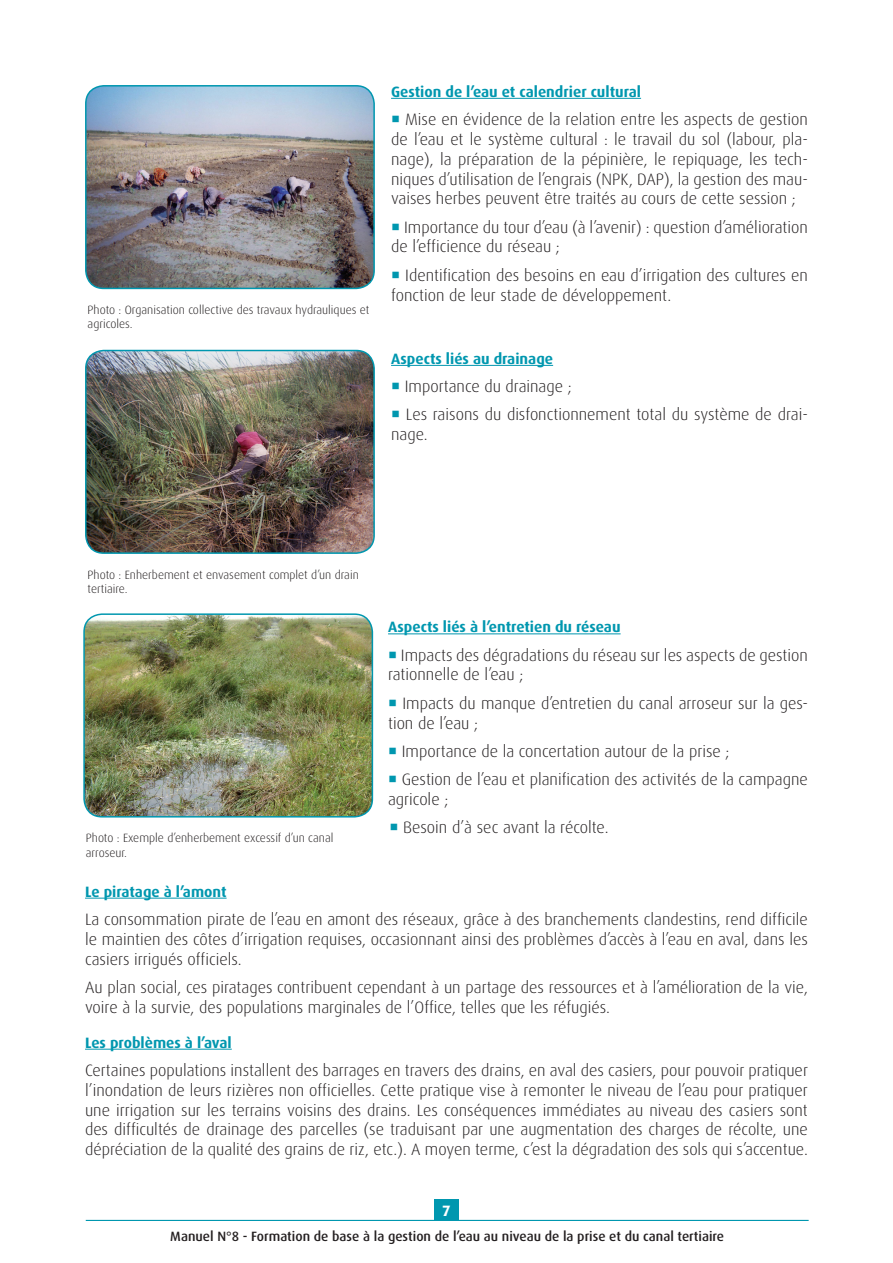
<style>
.page{position:relative;width:893px;height:1263px;background:#fff}
.page>*{position:absolute;margin:0;border:0;box-sizing:border-box;transform-origin:0 0}
.t1{font:300 16.5px/19.8px "Dax";color:#231f20}
.t2{font:700 15px "Dax";color:#0097af}
.t3{font:700 15px "Dax";color:#fff}
.t4{font:500 13.5px "Dax";color:#231f20}
.t5{font:300 12px/14.4px "Dax";color:#231f20}
.s1{color:#0097af}
</style>
<div class="page">
<hr style="left:391px;top:98px;width:250px;height:1px;background:#0097af">
<hr style="left:391px;top:365px;width:162px;height:1px;background:#0097af">
<hr style="left:388px;top:633px;width:233px;height:1px;background:#0097af">
<hr style="left:85px;top:898px;width:142px;height:1px;background:#0097af">
<hr style="left:85px;top:1049px;width:147px;height:1px;background:#0097af">
<div style="left:434px;top:1199px;width:25px;height:22px;background:#0097af"></div>
<hr style="left:86px;top:1220px;width:723px;height:1px;background:#0097af">
<img style="left:86px;top:86px;width:288px;height:202px">
<div style="left:85px;top:85px;width:290px;height:204px;border:2px solid #0097af;border-radius:18px"></div>
<img style="left:86px;top:350px;width:288px;height:203px">
<div style="left:85px;top:350px;width:290px;height:204px;border:2px solid #0097af;border-radius:18px"></div>
<img style="left:84px;top:614px;width:288px;height:203px">
<div style="left:83px;top:613px;width:290px;height:204px;border:2px solid #0097af;border-radius:18px"></div>
<p class="t5" style="left:88px;top:303px;width:283px">Photo : Organisation collective des travaux hydrauliques et agricoles.</p>
<p class="t2" style="left:391px;top:83px;width:251px">Gestion de l’eau et calendrier cultural</p>
<p class="t1" style="left:391px;top:110px;width:418px;text-align:justify"><span class="s1">○</span> Mise en évidence de la relation entre les aspects de gestion de l’eau et le système cultural : le travail du sol (labour, pla&shy;nage), la préparation de la pépinière, le repiquage, les tech&shy;niques d’utilisation de l’engrais (NPK, DAP), la gestion des mau&shy;vaises herbes peuvent être traités au cours de cette session ;</p>
<p class="t1" style="left:391px;top:217px;width:418px"><span class="s1">○</span> Importance du tour d’eau (à l’avenir) : question d’amélioration de l’efficience du réseau ;</p>
<p class="t1" style="left:391px;top:265px;width:418px"><span class="s1">○</span> Identification des besoins en eau d’irrigation des cultures en fonction de leur stade de développement.</p>
<p class="t2" style="left:391px;top:350px;width:164px">Aspects liés au drainage</p>
<p class="t1" style="left:391px;top:377px;width:182px"><span class="s1">○</span> Importance du drainage ;</p>
<p class="t1" style="left:391px;top:405px;width:418px"><span class="s1">○</span> Les raisons du disfonctionnement total du système de drai&shy;nage.</p>
<p class="t5" style="left:88px;top:567px;width:273px">Photo : Enherbement et envasement complet d’un drain tertiaire.</p>
<p class="t5" style="left:86px;top:831px;width:249px">Photo : Exemple d’enherbement excessif d’un canal arroseur.</p>
<p class="t2" style="left:388px;top:619px;width:234px">Aspects liés à l’entretien du réseau</p>
<p class="t1" style="left:388px;top:645px;width:421px"><span class="s1">○</span> Impacts des dégradations du réseau sur les aspects de gestion rationnelle de l’eau ;</p>
<p class="t1" style="left:388px;top:693px;width:421px"><span class="s1">○</span> Impacts du manque d’entretien du canal arroseur sur la ges&shy;tion de l’eau ;</p>
<p class="t1" style="left:388px;top:741px;width:343px"><span class="s1">○</span> Importance de la concertation autour de la prise ;</p>
<p class="t1" style="left:388px;top:770px;width:421px"><span class="s1">○</span> Gestion de l’eau et planification des activités de la campagne agricole ;</p>
<p class="t1" style="left:389px;top:818px;width:221px"><span class="s1">○</span> Besoin d’à sec avant la récolte.</p>
<p class="t2" style="left:85px;top:883px;width:143px">Le piratage à l’amont</p>
<p class="t1" style="left:85px;top:909px;width:724px;text-align:justify">La consommation pirate de l’eau en amont des réseaux, grâce à des branchements clandestins, rend difficile le maintien des côtes d’irrigation requises, occasionnant ainsi des problèmes d’accès à l’eau en aval, dans les casiers irrigués officiels.</p>
<p class="t1" style="left:85px;top:977px;width:724px">Au plan social, ces piratages contribuent cependant à un partage des ressources et à l’amélioration de la vie, voire à la survie, des populations marginales de l’Office, telles que les réfugiés.</p>
<p class="t2" style="left:85px;top:1034px;width:148px">Les problèmes à l’aval</p>
<p class="t1" style="left:85px;top:1060px;width:724px;text-align:justify">Certaines populations installent des barrages en travers des drains, en aval des casiers, pour pouvoir pratiquer l’inondation de leurs rizières non officielles. Cette pratique vise à remonter le niveau de l’eau pour pratiquer une irrigation sur les terrains voisins des drains. Les conséquences immédiates au niveau des casiers sont des difficultés de drainage des parcelles (se traduisant par une augmentation des charges de récolte, une dépréciation de la qualité des grains de riz, etc.). A moyen terme, c’est la dégradation des sols qui s’accentue.</p>
<p class="t3" style="left:442px;top:1202px;width:10px">7</p>
<p class="t4" style="left:170px;top:1229px;width:555px">Manuel N°8 - Formation de base à la gestion de l’eau au niveau de la prise et du canal tertiaire</p>
</div>
